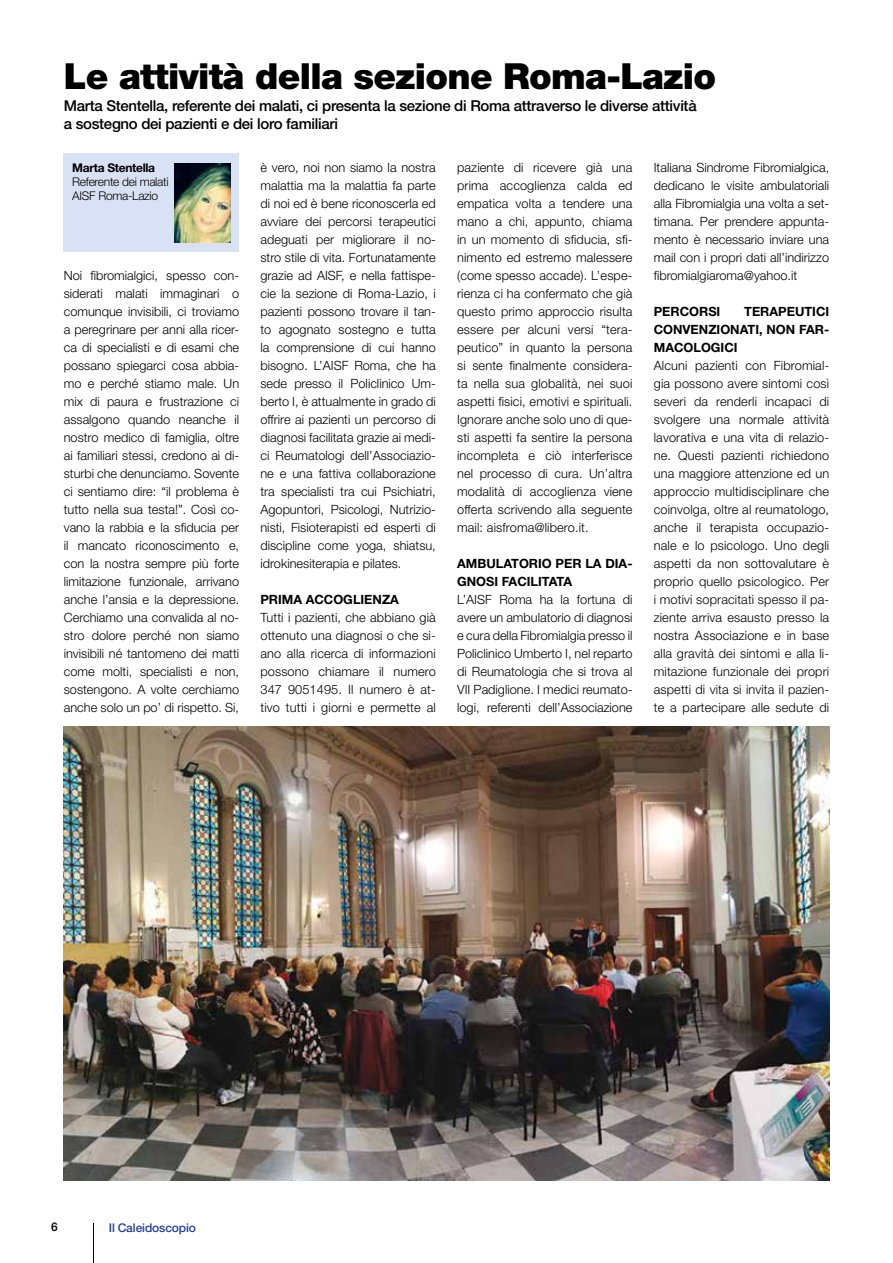
<style>
.page{position:relative;width:893px;height:1263px;background:#fff}
.page>*{position:absolute;margin:0;border:0;box-sizing:border-box;transform-origin:0 0}
.t1{font:900 36px "Helvetica Neue LT Std";letter-spacing:-.02em;color:#000}
.t2{font:500 15px/18px "Helvetica Neue LT Std";letter-spacing:-.02em;color:#000}
.t3{font:300 12.75px/18px "Helvetica Neue LT";color:#000;text-align:justify}
.t4{font:700 12.75px/18px "Helvetica Neue LT";color:#000}
.t5{font:300 12px/14.4px "Helvetica Neue LT";letter-spacing:-.025em;color:#000}
.t6{font:500 12px "Helvetica Neue LT Std";letter-spacing:-.01em;color:#24408e}
.t7{font:700 12px "Helvetica Neue LT";letter-spacing:-.025em;color:#000}
.t8{font:500 12px "Helvetica Neue LT Std";color:#000}
</style>
<div class="page">
<hr style="left:93px;top:1223px;width:1px;height:40px;background:#000">
<div style="left:64px;top:154px;width:175px;height:98px;background:#d9e2f5"></div>
<img style="left:175px;top:163px;width:56px;height:79px">
<img style="left:64px;top:726px;width:765px;height:454px">
<h1 class="t1" style="left:64px;top:55px;width:654px">Le attività della sezione Roma-Lazio</h1>
<p class="t2" style="left:64px;top:96px;width:634px">Marta Stentella, referente dei malati, ci presenta la sezione di Roma attraverso le diverse attività a sostegno dei pazienti e dei loro familiari</p>
<p class="t7" style="left:72px;top:160px;width:84px">Marta Stentella</p>
<p class="t5" style="left:72px;top:174px;width:98px">Referente dei malati<br>AISF Roma-Lazio</p>
<p class="t3" style="left:64px;top:266px;width:177px">Noi fibromialgici, spesso con&shy;siderati malati immaginari o comunque invisibili, ci troviamo a peregrinare per anni alla ricer&shy;ca di specialisti e di esami che possano spiegarci cosa abbia&shy;mo e perché stiamo male. Un mix di paura e frustrazione ci assalgono quando neanche il nostro medico di famiglia, oltre ai familiari stessi, credono ai di&shy;sturbi che denunciamo. Sovente ci sentiamo dire: “il problema è tutto nella sua testa!”. Così co&shy;vano la rabbia e la sfiducia per il mancato riconoscimento e, con la nostra sempre più forte limitazione funzionale, arrivano anche l’ansia e la depressione.<br>Cerchiamo una convalida al no&shy;stro dolore perché non siamo invisibili né tantomeno dei matti come molti, specialisti e non, sostengono. A volte cerchiamo anche solo un po’ di rispetto. Si,</p>
<p class="t3" style="left:260px;top:158px;width:177px">è vero, noi non siamo la nostra malattia ma la malattia fa parte di noi ed è bene riconoscerla ed avviare dei percorsi terapeutici adeguati per migliorare il no&shy;stro stile di vita. Fortunatamente grazie ad AISF, e nella fattispe&shy;cie la sezione di Roma-Lazio, i pazienti possono trovare il tan&shy;to agognato sostegno e tutta la comprensione di cui hanno bisogno. L’AISF Roma, che ha sede presso il Policlinico Um&shy;berto I, è attualmente in grado di offrire ai pazienti un percorso di diagnosi facilitata grazie ai medi&shy;ci Reumatologi dell’Associazio&shy;ne e una fattiva collaborazione tra specialisti tra cui Psichiatri, Agopuntori, Psicologi, Nutrizio&shy;nisti, Fisioterapisti ed esperti di discipline come yoga, shiatsu, idrokinesiterapia e pilates.</p>
<p class="t4" style="left:260px;top:590px;width:140px">PRIMA ACCOGLIENZA</p>
<p class="t3" style="left:260px;top:608px;width:177px">Tutti i pazienti, che abbiano già ottenuto una diagnosi o che si&shy;ano alla ricerca di informazioni possono chiamare il numero 347 9051495. Il numero è at&shy;tivo tutti i giorni e permette al</p>
<p class="t3" style="left:457px;top:158px;width:177px">paziente di ricevere già una prima accoglienza calda ed empatica volta a tendere una mano a chi, appunto, chiama in un momento di sfiducia, sfi&shy;nimento ed estremo malessere (come spesso accade). L’espe&shy;rienza ci ha confermato che già questo primo approccio risulta essere per alcuni versi “tera&shy;peutico” in quanto la persona si sente finalmente considera&shy;ta nella sua globalità, nei suoi aspetti fisici, emotivi e spirituali.<br>Ignorare anche solo uno di que&shy;sti aspetti fa sentire la persona incompleta e ciò interferisce nel processo di cura. Un’altra modalità di accoglienza viene offerta scrivendo alla seguente mail: aisfroma@libero.it.</p>
<p class="t4" style="left:457px;top:554px;width:177px">AMBULATORIO PER LA DIA-<br>GNOSI FACILITATA</p>
<p class="t3" style="left:457px;top:590px;width:177px">L’AISF Roma ha la fortuna di avere un ambulatorio di diagnosi e cura della Fibromialgia presso il Policlinico Umberto I, nel reparto di Reumatologia che si trova al VII Padiglione. I medici reumato&shy;logi, referenti dell’Associazione</p>
<p class="t3" style="left:654px;top:158px;width:177px">Italiana Sindrome Fibromialgica, dedicano le visite ambulatoriali alla Fibromialgia una volta a set&shy;timana. Per prendere appunta&shy;mento è necessario inviare una mail con i propri dati all’indirizzo fibromialgiaroma@yahoo.it</p>
<p class="t4" style="left:654px;top:302px;width:68px">PERCORSI</p>
<p class="t4" style="left:654px;top:302px;width:177px;text-align:justify;text-indent:90px">TERAPEUTICI CONVENZIONATI, NON FAR-MACOLOGICI</p>
<p class="t3" style="left:654px;top:356px;width:177px">Alcuni pazienti con Fibromial&shy;gia possono avere sintomi così severi da renderli incapaci di svolgere una normale attività lavorativa e una vita di relazio&shy;ne. Questi pazienti richiedono una maggiore attenzione ed un approccio multidisciplinare che coinvolga, oltre al reumatologo, anche il terapista occupazio&shy;nale e lo psicologo. Uno degli aspetti da non sottovalutare è proprio quello psicologico. Per i motivi sopracitati spesso il pa&shy;ziente arriva esausto presso la nostra Associazione e in base alla gravità dei sintomi e alla li&shy;mitazione funzionale dei propri aspetti di vita si invita il pazien&shy;te a partecipare alle sedute di</p>
<p class="t8" style="left:51px;top:1220px;width:8px">6</p>
<p class="t6" style="left:109px;top:1220px;width:89px">Il Caleidoscopio</p>
</div>
